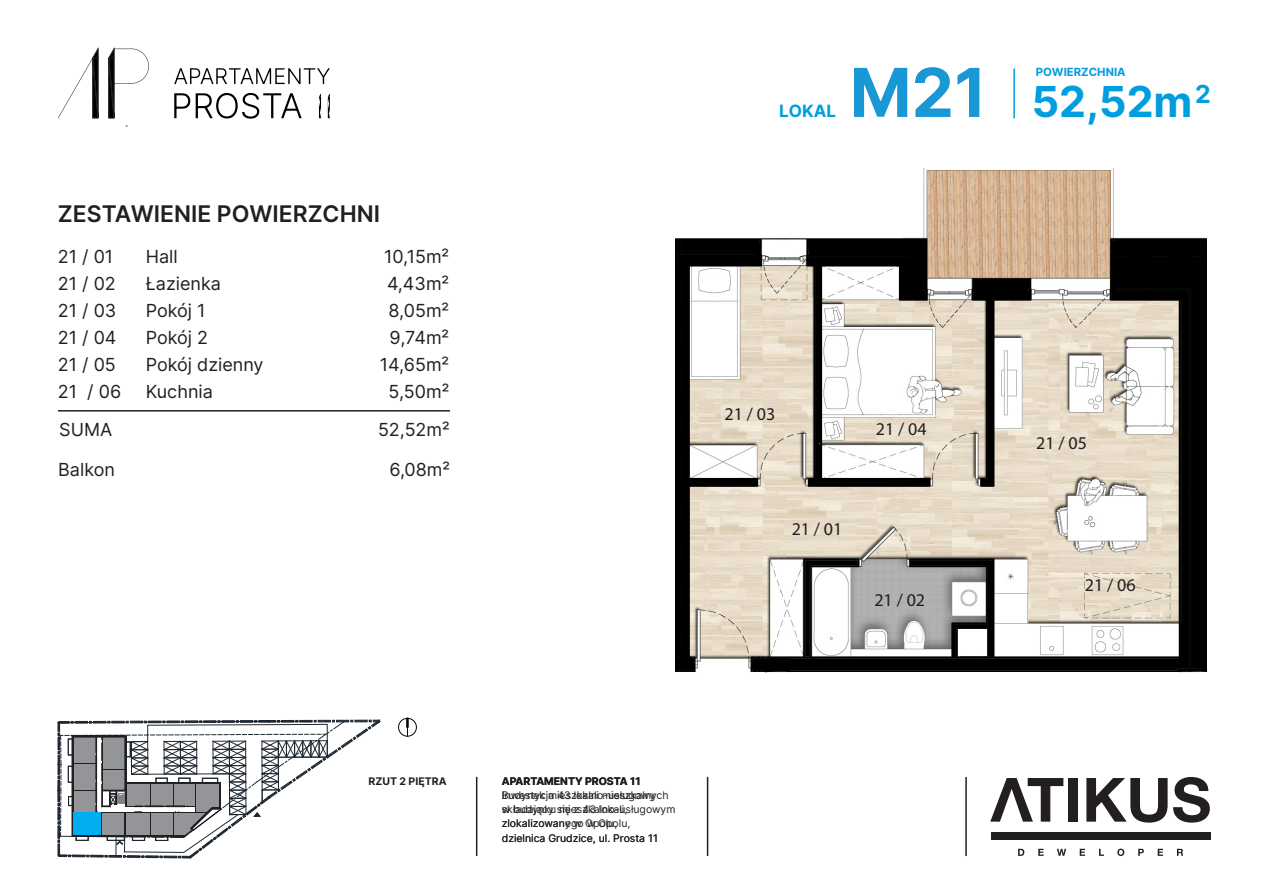
<style>
.page{position:relative;width:1263px;height:893px;background:#fff}
.page>*{position:absolute;margin:0;border:0;box-sizing:border-box;transform-origin:0 0}
.t1{font:700 67.5px "Inter";color:#1a97d5}
.t2{font:700 42.75px "Inter";color:#009edf}
.t3{font:700 24.9px "Inter";color:#009edf}
.t4{font:600 22.95px "Inter";color:#231f20}
.t5{font:18px/27px "Inter";color:#231f20}
.t6{font:18px "Myriad Pro";color:#231f20}
.t7{font:700 16.95px "Inter";color:#009edf}
.t8{font:700 11.25px "Inter";color:#009edf}
.t9{font:10.5px/14.2px "Inter";color:#231f20}
.t10{font:700 10.5px "Inter";color:#231f20}
</style>
<div class="page">
<img style="left:676px;top:168px;width:532px;height:505px">
<hr style="left:1013px;top:69px;width:2px;height:49px;background:#009edf">
<div style="left:991px;top:832px;width:219px;height:7px;background:#231f20"></div>
<svg style="left:1018px;top:849px;width:6px;height:7px"></svg>
<svg style="left:1038px;top:849px;width:6px;height:7px"></svg>
<svg style="left:1057px;top:849px;width:9px;height:7px"></svg>
<svg style="left:1080px;top:849px;width:5px;height:7px"></svg>
<svg style="left:1099px;top:849px;width:5px;height:7px"></svg>
<svg style="left:1117px;top:849px;width:7px;height:7px"></svg>
<svg style="left:1138px;top:849px;width:6px;height:7px"></svg>
<svg style="left:1158px;top:849px;width:5px;height:7px"></svg>
<svg style="left:1177px;top:849px;width:6px;height:7px"></svg>
<svg style="left:990px;top:778px;width:73px;height:44px"></svg>
<div style="left:1068px;top:778px;width:10px;height:44px;background:#231f20"></div>
<svg style="left:1086px;top:778px;width:81px;height:45px"></svg>
<svg style="left:1173px;top:777px;width:37px;height:46px"></svg>
<hr style="left:965px;top:777px;width:2px;height:79px;background:#231f20">
<hr style="left:707px;top:777px;width:1px;height:79px;background:#231f20">
<hr style="left:476px;top:777px;width:1px;height:79px;background:#231f20">
<hr style="left:58px;top:410px;width:392px;height:2px;background:#231f20">
<svg style="left:398px;top:718px;width:19px;height:19px"></svg>
<svg style="left:58px;top:719px;width:323px;height:140px"></svg>
<div style="left:69px;top:796px;width:4px;height:10px;border:1px solid #1e2730"></div>
<svg style="left:174px;top:68px;width:156px;height:16px"></svg>
<svg style="left:319px;top:93px;width:2px;height:25px"></svg>
<svg style="left:328px;top:93px;width:2px;height:25px"></svg>
<svg style="left:174px;top:93px;width:16px;height:25px"></svg>
<svg style="left:196px;top:93px;width:106px;height:26px"></svg>
<svg style="left:58px;top:48px;width:41px;height:71px"></svg>
<svg style="left:108px;top:48px;width:41px;height:71px"></svg>
<h3 class="t4" style="left:58px;top:197px;width:324px">ZESTAWIENIE POWIERZCHNI</h3>
<h3 class="t5" style="left:380px;top:242px;width:71px;text-align:center">10,15m²<br>4,43m²<br>8,05m²<br>9,74m²<br>14,65m²<br>5,50m²</h3>
<h3 class="t5" style="left:378px;top:415px;width:73px">52,52m²</h3>
<h3 class="t5" style="left:58px;top:242px;width:65px">21 / 01<br>21 / 02<br>21 / 03<br>21 / 04<br>21 / 05<br>21 / 06</h3>
<h3 class="t5" style="left:146px;top:242px;width:119px">Hall<br>Łazienka<br>Pokój 1<br>Pokój 2<br>Pokój dzienny<br>Kuchnia</h3>
<h3 class="t5" style="left:59px;top:415px;width:54px">SUMA</h3>
<h3 class="t5" style="left:58px;top:456px;width:58px">Balkon</h3>
<h3 class="t5" style="left:389px;top:456px;width:62px">6,08m²</h3>
<h3 class="t7" style="left:779px;top:98px;width:58px">LOKAL</h3>
<h1 class="t1" style="left:850px;top:43px;width:139px">M21</h1>
<p class="t8" style="left:1036px;top:64px;width:91px">POWIERZCHNIA</p>
<h3 class="t3" style="left:1195px;top:76px;width:17px">2</h3>
<h2 class="t2" style="left:1032px;top:71px;width:162px">52,52m</h2>
<h3 class="t6" style="left:724px;top:403px;width:52px">21 / 03</h3>
<h3 class="t6" style="left:792px;top:518px;width:52px">21 / 01</h3>
<h3 class="t6" style="left:876px;top:418px;width:52px">21 / 04</h3>
<h3 class="t6" style="left:874px;top:588px;width:52px">21 / 02</h3>
<h3 class="t6" style="left:1036px;top:431px;width:52px">21 / 05</h3>
<h3 class="t6" style="left:1085px;top:574px;width:52px">21 / 06</h3>
<p class="t10" style="left:369px;top:774px;width:79px">RZUT 2 PIĘTRA</p>
<p class="t10" style="left:502px;top:773px;width:140px">APARTAMENTY PROSTA 11</p>
<p class="t9" style="left:502px;top:788px;width:168px">Inwestycja 43 lokali mieszkalnych</p>
<p class="t9" style="left:502px;top:802px;width:175px">w budynku mieszka no-usługowym</p>
<p class="t9" style="left:565px;top:816px;width:67px">ego w Opolu,</p>
<p class="t9" style="left:502px;top:830px;width:158px">dzielnica Grudzice, ul. Prosta 11</p>
<p class="t9" style="left:502px;top:788px;width:155px">Budynek mieszkalno-usługowy składający się z 43 lokali, zlokalizowany w Opolu,</p>
</div>
